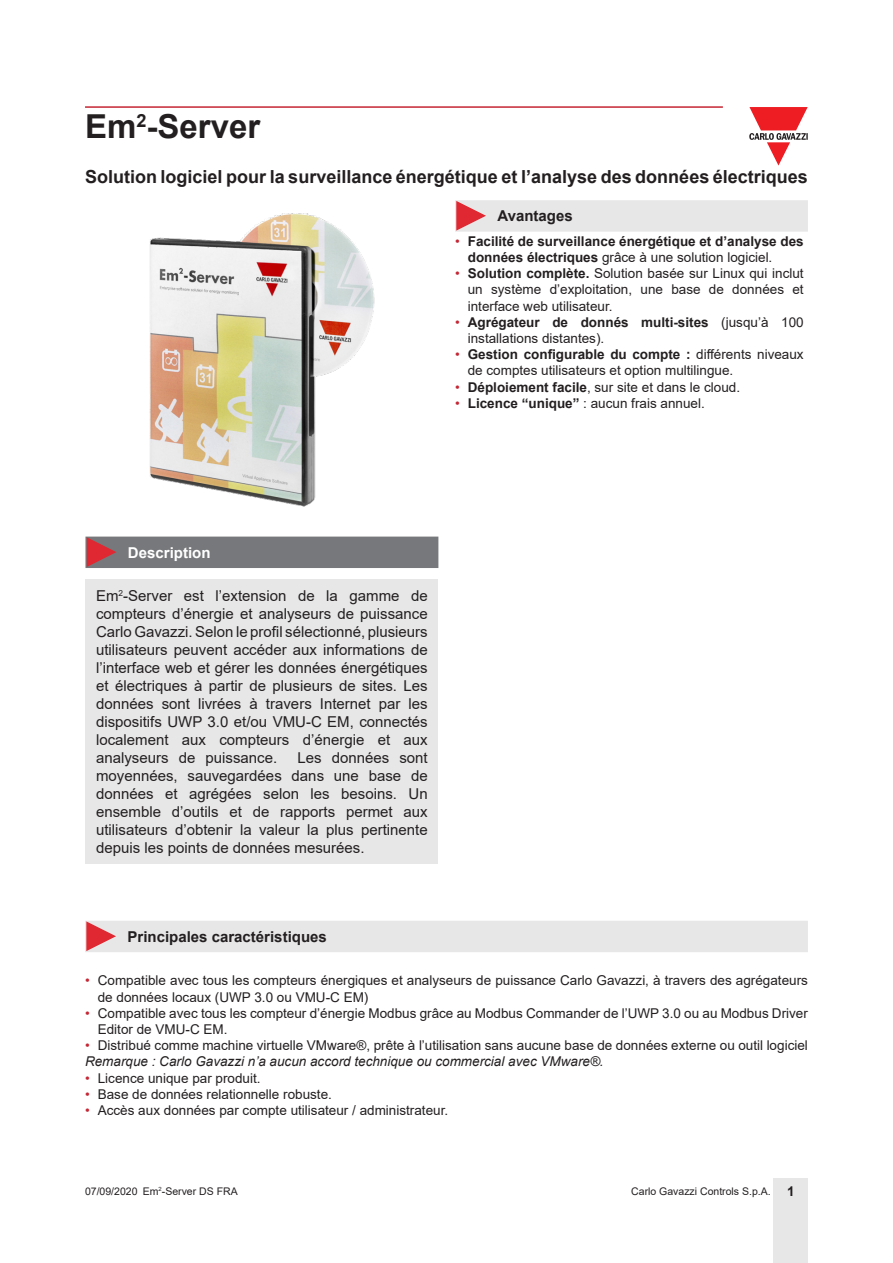
<style>
.page{position:relative;width:893px;height:1263px;background:#fff}
.page>*{position:absolute;margin:0;border:0;box-sizing:border-box;transform-origin:0 0}
.t1{font:700 33px "Arial";color:#231f20}
.Titolo02{font:700 18px "Arial";color:#231f20}
.Testo{font:15px/18px "Arial";color:#231f20;text-align:justify}
.Titolo03{font:700 15px "Arial";color:#231f20}
.Titolo04{font:700 15px "Arial";color:#fff}
.t2{font:13.5px/16.2px "Arial";color:#231f20}
.t3{font:700 13.5px/16.2px "Arial";color:#231f20}
.ElencoPuntato{font:italic 13.5px "Arial";color:#231f20}
.t4{font:10.5px "Arial";color:#231f20}
.s1{font-weight:400;color:#c42633}
.s2{font-weight:400}
.s3{color:#c42633}
.s4{font-weight:700}
.s5{font-weight:700;font-size:13.5px}
</style>
<div class="page">
<hr style="left:85px;top:106px;width:638px;height:2px;background:#c42633">
<div style="left:774px;top:1178px;width:34px;height:85px;background:#e7e7e8"></div>
<svg style="left:749px;top:107px;width:59px;height:59px"></svg>
<div style="left:85px;top:580px;width:353px;height:284px;background:#e7e7e8"></div>
<img style="left:149px;top:213px;width:226px;height:294px">
<div style="left:85px;top:537px;width:353px;height:31px;background:#77787b"></div>
<div style="left:455px;top:200px;width:353px;height:32px;background:#e7e7e8"></div>
<div style="left:85px;top:921px;width:723px;height:31px;background:#e7e7e8"></div>
<h1 class="t1" style="left:85px;top:103px;width:177px">Em<sup>2</sup>-Server</h1>
<p class="Titolo02" style="left:85px;top:164px;width:724px">Solution logiciel pour la surveillance énergétique et l’analyse des données électriques</p>
<p class="Titolo03" style="left:497px;top:206px;width:77px">Avantages</p>
<p class="t3" style="left:468px;top:233px;width:337px;text-indent:-13px"><span class="s1">•</span> Facilité de surveillance énergétique et d’analyse des données électriques <span class="s2">grâce à une solution logiciel.</span></p>
<p class="t2" style="left:468px;top:265px;width:337px;text-align:justify;text-indent:-13px"><span class="s3">•</span> <span class="s4">Solution complète.</span> Solution basée sur Linux qui inclut un système d’exploitation, une base de données et interface web utilisateur.</p>
<p class="t2" style="left:468px;top:314px;width:337px;text-indent:-13px"><span class="s3">•</span> <span class="s4">Agrégateur de donnés multi-sites</span> (jusqu’à 100 installations distantes).</p>
<p class="t2" style="left:468px;top:346px;width:337px;text-indent:-13px"><span class="s3">•</span> <span class="s4">Gestion configurable du compte :</span> différents niveaux de comptes utilisateurs et option multilingue.</p>
<p class="t2" style="left:455px;top:379px;width:287px"><span class="s3">•</span> <span class="s4">Déploiement facile</span>, sur site et dans le cloud.</p>
<p class="t2" style="left:455px;top:395px;width:251px"><span class="s3">•</span> <span class="s4">Licence “unique”</span> : aucun frais annuel.</p>
<p class="Titolo04" style="left:128px;top:542px;width:84px">Description</p>
<p class="Testo" style="left:96px;top:587px;width:333px">Em<sup>2</sup>-Server est l’extension de la gamme de compteurs d’énergie et analyseurs de puissance Carlo Gavazzi. Selon le profil sélectionné, plusieurs utilisateurs peuvent accéder aux informations de l’interface web et gérer les données énergétiques et électriques à partir de plusieurs de sites. Les données sont livrées à travers Internet par les dispositifs UWP 3.0 et/ou VMU-C EM, connectés localement aux compteurs d’énergie et aux analyseurs de puissance.</p>
<p class="Testo" style="left:96px;top:749px;width:333px;text-indent:201px">Les données sont moyennées, sauvegardées dans une base de données et agrégées selon les besoins. Un ensemble d’outils et de rapports permet aux utilisateurs d’obtenir la valeur la plus pertinente depuis les points de données mesurées.</p>
<p class="Titolo03" style="left:128px;top:926px;width:201px">Principales caractéristiques</p>
<p class="t2" style="left:98px;top:972px;width:712px;text-indent:-13px"><span class="s3">•</span> Compatible avec tous les compteurs énergiques et analyseurs de puissance Carlo Gavazzi, à travers des agrégateurs de données locaux (UWP 3.0 ou VMU-C EM)</p>
<p class="t2" style="left:98px;top:1005px;width:712px;text-indent:-13px"><span class="s3">•</span> Compatible avec tous les compteur d’énergie Modbus grâce au Modbus Commander de l’UWP 3.0 ou au Modbus Driver<br>Editor de VMU-C EM.</p>
<p class="t2" style="left:85px;top:1037px;width:724px"><span class="s3">•</span> Distribué comme machine virtuelle VMware®, prête à l’utilisation sans aucune base de données externe ou outil logiciel</p>
<p class="ElencoPuntato" style="left:85px;top:1053px;width:520px">Remarque : Carlo Gavazzi n’a aucun accord technique ou commercial avec VMware®.</p>
<p class="t2" style="left:85px;top:1070px;width:177px"><span class="s3">•</span> Licence unique par produit.</p>
<p class="t2" style="left:85px;top:1086px;width:248px"><span class="s3">•</span> Base de données relationnelle robuste.</p>
<p class="t2" style="left:85px;top:1102px;width:365px"><span class="s3">•</span> Accès aux données par compte utilisateur / administrateur.</p>
<p class="t4" style="left:85px;top:1183px;width:54px">07/09/2020</p>
<p class="t4" style="left:143px;top:1183px;width:96px">Em<sup>2</sup>-Server DS FRA</p>
<p class="t4" style="left:631px;top:1183px;width:165px">Carlo Gavazzi Controls S.p.A. <span class="s5">1</span></p>
</div>
